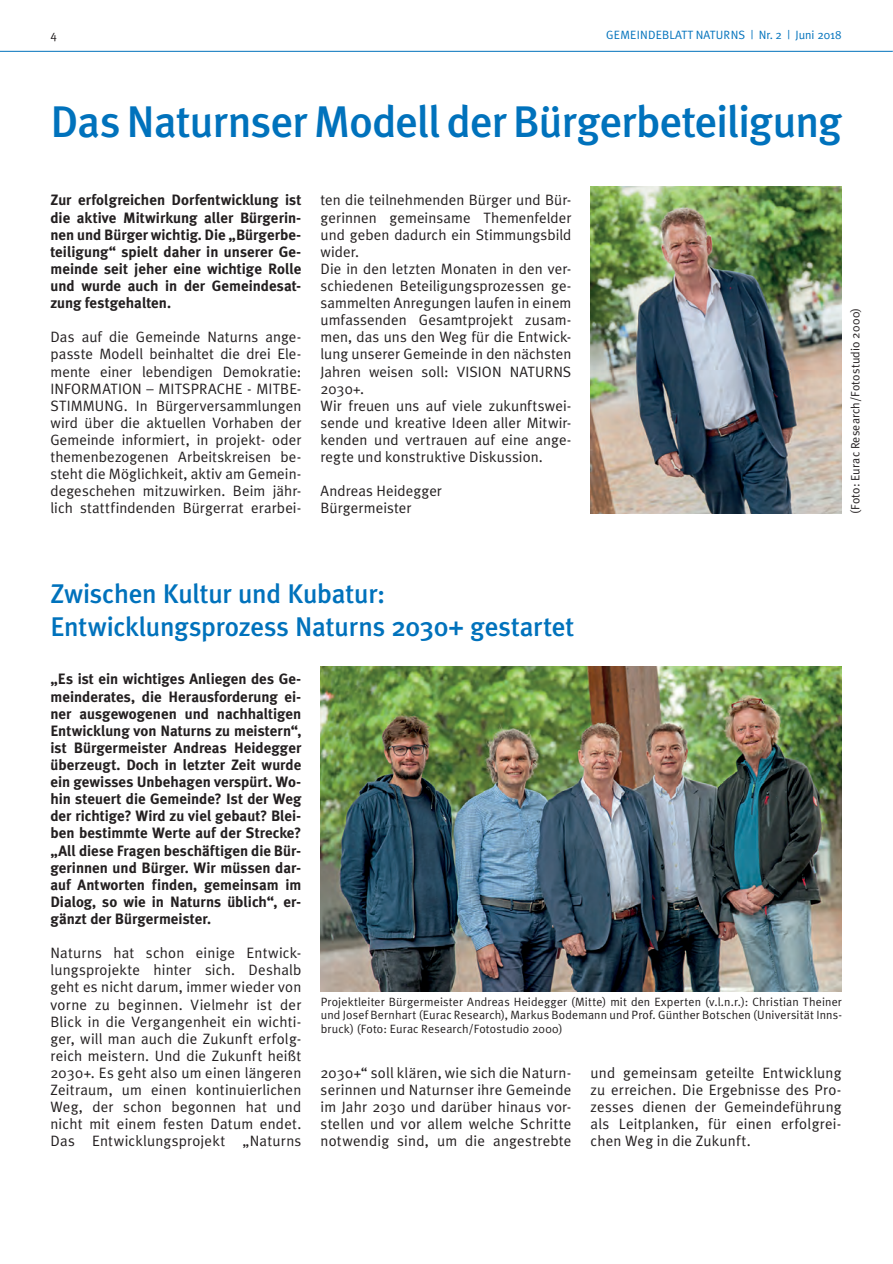
<style>
.page{position:relative;width:893px;height:1264px;background:#fff}
.page>*{position:absolute;margin:0;border:0;box-sizing:border-box;transform-origin:0 0}
.t1{font:500 44.25px "Meta Plus";letter-spacing:-.02em;color:#0072bc}
.t2{font:500 27px/33px "Meta Plus";letter-spacing:-.005em;color:#0072bc}
.t3{font:15px/17.1px "Meta Plus Normal";letter-spacing:.005em;color:#231f20;text-align:justify}
.t4{font:700 15px/17.1px "Meta Plus";color:#231f20;text-align:justify}
.t5{font:12px/13.5px "Meta Plus Normal";letter-spacing:.015em;color:#231f20;text-align:justify}
.t6{font:12px "Meta Plus Normal";letter-spacing:.01em;color:#0072bc}
</style>
<div class="page">
<hr style="left:0;top:51px;width:892px;height:1px;background:#0072bc">
<img style="left:590px;top:187px;width:251px;height:326px">
<img style="left:320px;top:666px;width:522px;height:325px">
<p class="t5" style="left:50px;top:28px;width:8px">4</p>
<p class="t6" style="left:606px;top:28px;width:237px">GEMEINDEBLATT NATURNS | Nr. 2 | Juni 2018</p>
<h1 class="t1" style="left:50px;top:96px;width:793px">Das Naturnser Modell der Bürgerbeteiligung</h1>
<p class="t4" style="left:50px;top:191px;width:252px">Zur erfolgreichen Dorfentwicklung ist die aktive Mitwirkung aller Bürgerin&shy;nen und Bürger wichtig. Die „Bürgerbe&shy;teiligung“ spielt daher in unserer Ge&shy;meinde seit jeher eine wichtige Rolle und wurde auch in der Gemeindesat&shy;zung festgehalten.</p>
<p class="t3" style="left:50px;top:328px;width:252px">Das auf die Gemeinde Naturns ange&shy;passte Modell beinhaltet die drei Ele&shy;mente einer lebendigen Demokratie:<br>INFORMATION – MITSPRACHE - MITBE-STIMMUNG. In Bürgerversammlungen wird über die aktuellen Vorhaben der Gemeinde informiert, in projekt- oder themenbezogenen Arbeitskreisen be&shy;steht die Möglichkeit, aktiv am Gemein&shy;degeschehen mitzuwirken. Beim jähr&shy;lich stattfindenden Bürgerrat erarbei-</p>
<p class="t3" style="left:320px;top:191px;width:252px;text-align:left">ten die teilnehmenden Bürger und Bür&shy;gerinnen gemeinsame Themenfelder und geben dadurch ein Stimmungsbild wider.<br>Die in den letzten Monaten in den ver&shy;schiedenen Beteiligungsprozessen ge&shy;sammelten Anregungen laufen in einem umfassenden Gesamtprojekt zusam&shy;men, das uns den Weg für die Entwick&shy;lung unserer Gemeinde in den nächsten Jahren weisen soll: VISION NATURNS 2030+.<br>Wir freuen uns auf viele zukunftswei&shy;sende und kreative Ideen aller Mitwir&shy;kenden und vertrauen auf eine ange&shy;regte und konstruktive Diskussion.</p>
<p class="t3" style="left:320px;top:482px;width:123px">Andreas Heidegger<br>Bürgermeister</p>
<p class="t5" style="left:848px;top:514px;width:208px;rotate:-90deg">(Foto: Eurac Research/Fotostudio 2000)</p>
<h2 class="t2" style="left:50px;top:577px;width:525px">Zwischen Kultur und Kubatur:<br>Entwicklungsprozess Naturns 2030+ gestartet</h2>
<p class="t4" style="left:50px;top:670px;width:252px">„Es ist ein wichtiges Anliegen des Ge&shy;meinderates, die Herausforderung ei&shy;ner ausgewogenen und nachhaltigen Entwicklung von Naturns zu meistern“, ist Bürgermeister Andreas Heidegger überzeugt. Doch in letzter Zeit wurde ein gewisses Unbehagen verspürt. Wo&shy;hin steuert die Gemeinde? Ist der Weg der richtige? Wird zu viel gebaut? Blei&shy;ben bestimmte Werte auf der Strecke? „All diese Fragen beschäftigen die Bür&shy;gerinnen und Bürger. Wir müssen dar&shy;auf Antworten finden, gemeinsam im Dialog, so wie in Naturns üblich“, er&shy;gänzt der Bürgermeister.</p>
<p class="t3" style="left:50px;top:944px;width:252px">Naturns hat schon einige Entwick&shy;lungsprojekte hinter sich. Deshalb geht es nicht darum, immer wieder von vorne zu beginnen. Vielmehr ist der Blick in die Vergangenheit ein wichti&shy;ger, will man auch die Zukunft erfolg&shy;reich meistern. Und die Zukunft heißt 2030+. Es geht also um einen längeren Zeitraum, um einen kontinuierlichen Weg, der schon begonnen hat und nicht mit einem festen Datum endet.<br>Das Entwicklungsprojekt „Naturns</p>
<p class="t5" style="left:321px;top:994px;width:523px">Projektleiter Bürgermeister Andreas Heidegger (Mitte) mit den Experten (v.l.n.r.): Christian Theiner und Josef Bernhart (Eurac Research), Markus Bodemann und Prof. Günther Botschen (Universität Inns&shy;bruck) (Foto: Eurac Research/Fotostudio 2000)</p>
<p class="t3" style="left:320px;top:1063px;width:252px">2030+“ soll klären, wie sich die Naturn&shy;serinnen und Naturnser ihre Gemeinde im Jahr 2030 und darüber hinaus vor&shy;stellen und vor allem welche Schritte notwendig sind, um die angestrebte</p>
<p class="t3" style="left:590px;top:1063px;width:252px">und gemeinsam geteilte Entwicklung zu erreichen. Die Ergebnisse des Pro&shy;zesses dienen der Gemeindeführung als Leitplanken, für einen erfolgrei&shy;chen Weg in die Zukunft.</p>
</div>
